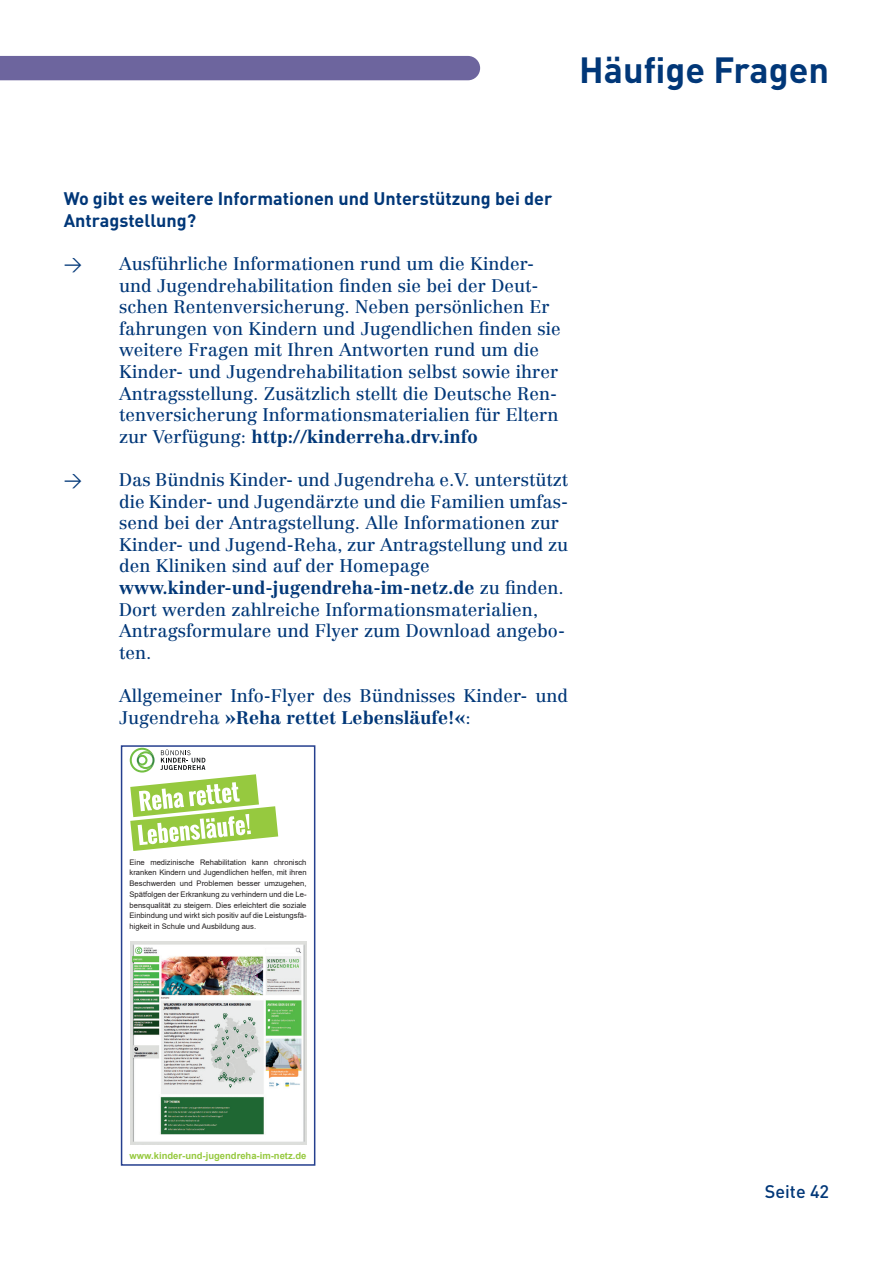
<style>
.page{position:relative;width:893px;height:1263px;background:#fff}
.page>*{position:absolute;margin:0;border:0;box-sizing:border-box;transform-origin:0 0}
.t1{font:700 36px "DIN Pro DR Vp";color:#013778}
.t2{font:18px/21.6px "Centennial DRV";color:#013778}
.t3{font:700 18px/21.6px "DIN Pro DR Vp";color:#013778}
.t4{font:500 18px "DIN Pro DR Vp";color:#013778}
.t5{font:700 9.45px "Arial";color:#96c93f}
.t6{font:7.65px/10.6px "Arial";color:#231f20;text-align:justify}
.s1{font-family:"DIN Pro DR Vp"}
.s2{font-weight:700}
</style>
<div class="page">
<div style="left:0;top:56px;width:480px;height:24px;background:#6d659e"></div>
<img style="left:130px;top:941px;width:177px;height:203px">
<svg style="left:130px;top:748px;width:148px;height:103px"></svg>
<div style="left:121px;top:745px;width:194px;height:421px;border:2px solid #253f8e"></div>
<h1 class="t1" style="left:579px;top:47px;width:251px">Häufige Fragen</h1>
<p class="t3" style="left:64px;top:187px;width:490px">Wo gibt es weitere Informationen und Unterstützung bei der<br>Antragstellung?</p>
<p class="t2" style="left:119px;top:253px;width:443px;text-indent:-55px"><span class="s1">&gt;</span> Ausführliche Informationen rund um die Kinder&shy;und Jugendrehabilitation finden sie bei der Deut&shy;schen Rentenversicherung. Neben persönlichen Er fahrungen von Kindern und Jugendlichen finden sie weitere Fragen mit Ihren Antworten rund um die Kinder- und Jugendrehabilitation selbst sowie ihrer Antragsstellung. Zusätzlich stellt die Deutsche Ren&shy;tenversicherung Informationsmaterialien für Eltern zur Verfügung: <span class="s2">http://kinderreha.drv.info</span></p>
<p class="t2" style="left:119px;top:469px;width:450px;text-indent:-55px"><span class="s1">&gt;</span> Das Bündnis Kinder- und Jugendreha e.V. unterstützt die Kinder- und Jugendärzte und die Familien umfas&shy;send bei der Antragstellung. Alle Informationen zur Kinder- und Jugend-Reha, zur Antragstellung und zu den Kliniken sind auf der Homepage <span class="s2">www.kinder-und-jugendreha-im-netz.de</span> zu finden.<br>Dort werden zahlreiche Informationsmaterialien, Antragsformulare und Flyer zum Download angebo&shy;ten.</p>
<p class="t2" style="left:119px;top:685px;width:450px">Allgemeiner Info-Flyer des Bündnisses Kinder- und<br>Jugendreha <span class="s2">»Reha rettet Lebensläufe!«</span>:</p>
<p class="t6" style="left:130px;top:857px;width:179px">Eine medizinische Rehabilitation kann chronisch kranken Kindern und Jugendlichen helfen, mit ihren Beschwerden und Problemen besser umzugehen, Spätfolgen der Erkrankung zu verhindern und die Le&shy;bensqualität zu steigern. Dies erleichtert die soziale Einbindung und wirkt sich positiv auf die Leistungsfä&shy;higkeit in Schule und Ausbildung aus.</p>
<p class="t5" style="left:130px;top:1149px;width:178px">www.kinder-und-jugendreha-im-netz.de</p>
<p class="t4" style="left:765px;top:1179px;width:66px">Seite 42</p>
</div>
